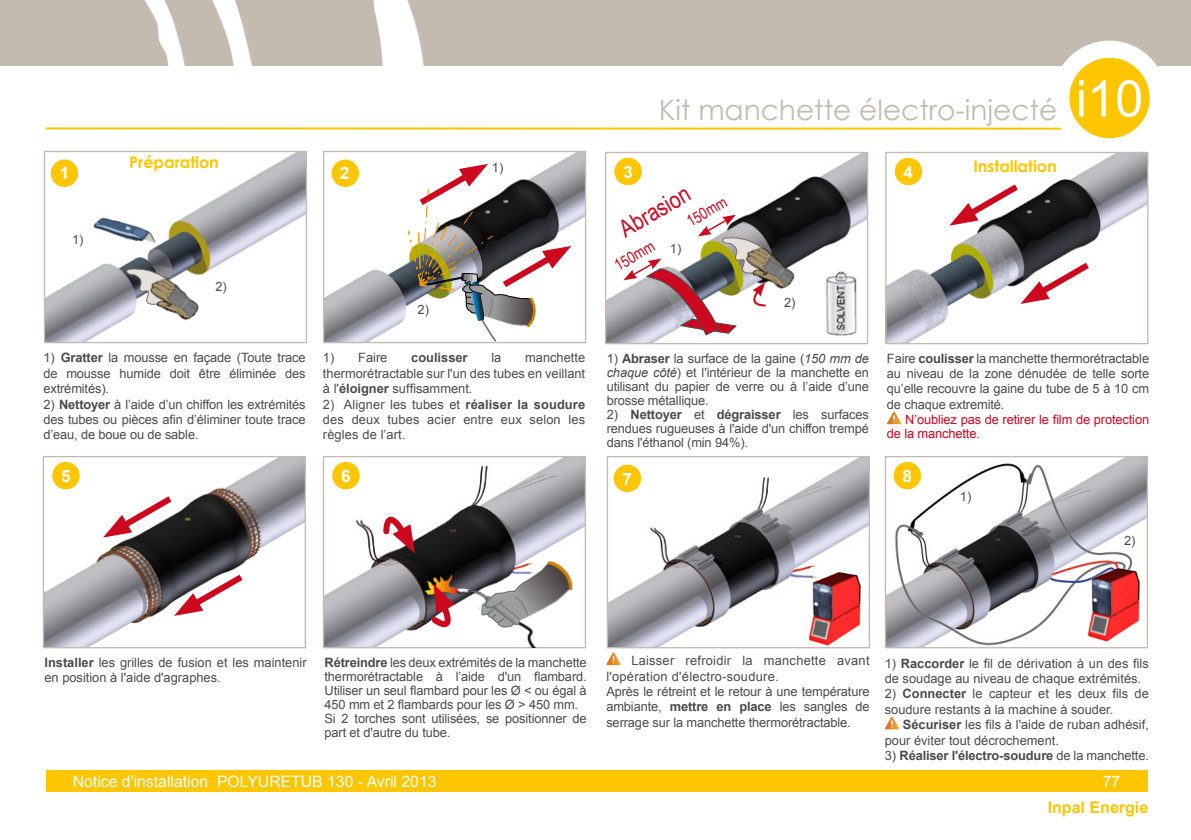
<style>
.page{position:relative;width:1191px;height:840px;background:#fff}
.page>*{position:absolute;margin:0;border:0;box-sizing:border-box;transform-origin:0 0}
.t1{font:50.6px "Arial";color:#fff}
.t2{font:28px "Century Gothic";color:#c3bbaf}
.t3{font:24px "Arial Narrow";color:#cd071e}
.t4{font:700 17.2px "Arial";color:#fff}
.t5{font:700 16px "Century Gothic";color:#fdc600}
.t6{font:700 16px "Arial";color:#fdc600}
.t7{font:16px "Arial Narrow";color:#cd071e}
.t8{font:15.8px "Arial";color:#fff}
.t9{font:12.8px/15.4px "Arial";letter-spacing:-.01em;color:#4b4b4d;text-align:justify}
.t10{font:12.8px/15.4px "Arial";letter-spacing:.02em;color:#4b4b4d}
.t11{font:12.8px/14px "Arial";letter-spacing:-.01em;color:#cd071e}
.t12{font:700 12.8px "Arial";letter-spacing:-.01em;color:#4b4b4d}
.s1{font-weight:700}
.s2{font-style:italic}
.s3{font-weight:400}
</style>
<div class="page">
<div style="left:0;top:0;width:1191px;height:66px;background:#c3bbaf"></div>
<div style="left:46px;top:770px;width:1101px;height:21px;background:#fdc600"></div>
<hr style="left:46px;top:127px;width:1091px;height:3px;background:#fdc600">
<div style="left:1052px;top:41px;width:114px;height:114px;border:40px solid #fff;border-radius:50%"></div>
<div style="left:1069px;top:58px;width:80px;height:80px;background:#fdc600;border-radius:50%"></div>
<img style="left:886px;top:457px;width:260px;height:189px">
<div style="left:884px;top:455px;width:264px;height:193px;border:1px solid #c3bbaf"></div>
<svg style="left:884px;top:716px;width:15px;height:13px"></svg>
<div style="left:893px;top:461px;width:28px;height:28px;background:#fdc600;border-radius:50%"></div>
<img style="left:609px;top:457px;width:259px;height:189px">
<div style="left:607px;top:455px;width:263px;height:193px;border:1px solid #c3bbaf"></div>
<svg style="left:606px;top:652px;width:15px;height:12px"></svg>
<div style="left:613px;top:464px;width:28px;height:28px;background:#fdc600;border-radius:50%"></div>
<img style="left:802px;top:567px;width:63px;height:79px">
<img style="left:1081px;top:563px;width:63px;height:80px">
<img style="left:607px;top:154px;width:259px;height:188px">
<div style="left:605px;top:152px;width:263px;height:192px;border:1px solid #c3bbaf"></div>
<img style="left:46px;top:153px;width:259px;height:188px">
<div style="left:44px;top:151px;width:263px;height:192px;border:1px solid #c3bbaf"></div>
<img style="left:325px;top:153px;width:259px;height:188px">
<div style="left:323px;top:151px;width:263px;height:192px;border:1px solid #c3bbaf"></div>
<div style="left:51px;top:159px;width:27px;height:28px;background:#fdc600;border-radius:50%"></div>
<div style="left:331px;top:159px;width:28px;height:28px;background:#fdc600;border-radius:50%"></div>
<div style="left:614px;top:158px;width:28px;height:27px;background:#fdc600;border-radius:50%"></div>
<svg style="left:124px;top:270px;width:22px;height:42px"></svg>
<img style="left:146px;top:266px;width:61px;height:61px">
<svg style="left:407px;top:164px;width:164px;height:179px"></svg>
<img style="left:86px;top:192px;width:80px;height:78px">
<img style="left:45px;top:457px;width:259px;height:189px">
<div style="left:43px;top:455px;width:263px;height:193px;border:1px solid #c3bbaf"></div>
<div style="left:52px;top:461px;width:28px;height:28px;background:#fdc600;border-radius:50%"></div>
<svg style="left:174px;top:568px;width:75px;height:47px"></svg>
<svg style="left:97px;top:490px;width:81px;height:47px"></svg>
<img style="left:887px;top:154px;width:259px;height:188px">
<div style="left:885px;top:152px;width:263px;height:192px;border:1px solid #c3bbaf"></div>
<svg style="left:887px;top:411px;width:14px;height:13px"></svg>
<div style="left:894px;top:158px;width:28px;height:27px;background:#fdc600;border-radius:50%"></div>
<img style="left:325px;top:457px;width:259px;height:189px">
<div style="left:323px;top:455px;width:263px;height:193px;border:1px solid #c3bbaf"></div>
<div style="left:332px;top:461px;width:28px;height:28px;background:#fdc600;border-radius:50%"></div>
<img style="left:419px;top:558px;width:158px;height:88px">
<svg style="left:380px;top:500px;width:35px;height:53px"></svg>
<svg style="left:429px;top:583px;width:30px;height:54px"></svg>
<img style="left:777px;top:235px;width:26px;height:61px">
<img style="left:896px;top:269px;width:52px;height:62px">
<img style="left:960px;top:233px;width:50px;height:62px">
<img style="left:818px;top:270px;width:39px;height:66px">
<svg style="left:623px;top:215px;width:154px;height:120px"></svg>
<svg style="left:1020px;top:257px;width:75px;height:47px"></svg>
<svg style="left:949px;top:179px;width:75px;height:46px"></svg>
<p class="t2" style="left:659px;top:90px;width:400px">Kit manchette électro-injecté</p>
<p class="t5" style="left:129px;top:150px;width:91px">Préparation</p>
<p class="t5" style="left:973px;top:154px;width:85px">Installation</p>
<p class="t9" style="left:492px;top:159px;width:13px">1)</p>
<p class="t4" style="left:623px;top:160px;width:11px">3</p>
<p class="t4" style="left:903px;top:160px;width:11px">4</p>
<p class="t4" style="left:60px;top:162px;width:11px">1</p>
<p class="t4" style="left:340px;top:161px;width:11px">2</p>
<p class="t9" style="left:72px;top:232px;width:13px">1)</p>
<p class="t9" style="left:215px;top:279px;width:13px">2)</p>
<p class="t9" style="left:417px;top:301px;width:13px">2)</p>
<p class="t3" style="left:612px;top:216px;width:79px;rotate:-31deg">Abrasion</p>
<p class="t7" style="left:609px;top:256px;width:45px;rotate:-31deg">150mm</p>
<p class="t7" style="left:682px;top:212px;width:45px;rotate:-31deg">150mm</p>
<p class="t9" style="left:670px;top:240px;width:13px">1)</p>
<p class="t9" style="left:784px;top:294px;width:13px">2)</p>
<p class="t1" style="left:1075px;top:65px;width:69px">i10</p>
<p class="t9" style="left:43px;top:350px;width:264px">1) <span class="s1">Gratter</span> la mousse en façade (Toute trace de mousse humide doit être éliminée des extrémités).</p>
<p class="t9" style="left:43px;top:396px;width:264px">2) <span class="s1">Nettoyer</span> à l’aide d’un chiffon les extrémités des tubes ou pièces afin d’éliminer toute trace d’eau, de boue ou de sable.</p>
<p class="t4" style="left:61px;top:464px;width:11px">5</p>
<p class="t9" style="left:323px;top:350px;width:66px">1) Faire</p>
<p class="t12" style="left:411px;top:349px;width:58px">coulisser</p>
<p class="t9" style="left:491px;top:350px;width:11px">la</p>
<p class="t9" style="left:323px;top:350px;width:264px;text-indent:202px">manchette thermorétractable sur l'un des tubes en veillant à l'<span class="s1">éloigner</span> suffisamment.</p>
<p class="t9" style="left:323px;top:396px;width:264px">2) Aligner les tubes et <span class="s1">réaliser la soudure </span>des deux tubes acier entre eux selon les règles de l’art.</p>
<p class="t4" style="left:341px;top:464px;width:11px">6</p>
<p class="t9" style="left:606px;top:351px;width:264px;line-height:14px">1) <span class="s1">Abraser</span> la surface de la gaine (<span class="s2">150 mm de chaque côté</span>) et l'intérieur de la manchette en utilisant du papier de verre ou à l’aide d’une brosse métallique.</p>
<p class="t9" style="left:606px;top:407px;width:264px;line-height:14px">2) <span class="s1">Nettoyer</span> et <span class="s1">dégraisser</span> les surfaces rendues rugueuses à l'aide d'un chiffon trempé dans l'éthanol (min 94%).</p>
<p class="t4" style="left:622px;top:467px;width:11px">7</p>
<p class="t9" style="left:887px;top:350px;width:264px">Faire <span class="s1">coulisser</span> la manchette thermorétractable au niveau de la zone dénudée de telle sorte qu’elle recouvre la gaine du tube de 5 à 10 cm de chaque extremité.</p>
<p class="t11" style="left:887px;top:412px;width:264px;text-indent:18px">N’oubliez pas de retirer le film de protection de la manchette.</p>
<p class="t4" style="left:902px;top:464px;width:11px">8</p>
<p class="t9" style="left:960px;top:488px;width:13px">1)</p>
<p class="t9" style="left:1124px;top:532px;width:13px">2)</p>
<p class="t9" style="left:44px;top:654px;width:264px"><span class="s1">Installer</span> les grilles de fusion et les maintenir en position à l'aide d'agraphes.</p>
<p class="t9" style="left:324px;top:655px;width:264px;line-height:14px"><span class="s1">Rétreindre</span> les deux extrémités de la manchette thermorétractable à l’aide d'un flambard.</p>
<p class="t9" style="left:324px;top:683px;width:264px;line-height:14px">Utiliser un seul flambard pour les Ø &lt; ou égal à<br>450 mm et 2 flambards pour les Ø &gt; 450 mm.</p>
<p class="t9" style="left:324px;top:711px;width:264px;line-height:14px">Si 2 torches sont utilisées, se positionner de part et d'autre du tube.</p>
<p class="t10" style="left:606px;top:652px;width:265px;text-indent:25px">Laisser refroidir la manchette avant l'opération d'électro-soudure.</p>
<p class="t9" style="left:606px;top:683px;width:265px">Après le rétreint et le retour à une température ambiante, <span class="s1">mettre en place</span> les sangles de serrage sur la manchette thermorétractable.</p>
<p class="t9" style="left:884px;top:655px;width:266px">1) <span class="s1">Raccorder</span> le fil de dérivation à un des fils de soudage au niveau de chaque extrémités.</p>
<p class="t9" style="left:884px;top:686px;width:266px">2) <span class="s1">Connecter</span> le capteur et les deux fils de soudure restants à la machine à souder.</p>
<p class="t9" style="left:884px;top:716px;width:266px;text-indent:18px"><span class="s1">Sécuriser</span> les fils à l'aide de ruban adhésif, pour éviter tout décrochement.</p>
<p class="t12" style="left:884px;top:746px;width:266px"><span class="s3">3)</span> Réaliser l'électro-soudure <span class="s3">de la manchette.</span></p>
<p class="t8" style="left:73px;top:770px;width:365px">Notice d'installation POLYURETUB 130 - Avril 2013</p>
<p class="t8" style="left:1102px;top:770px;width:19px">77</p>
<p class="t6" style="left:1047px;top:796px;width:102px">Inpal Energie</p>
</div>
